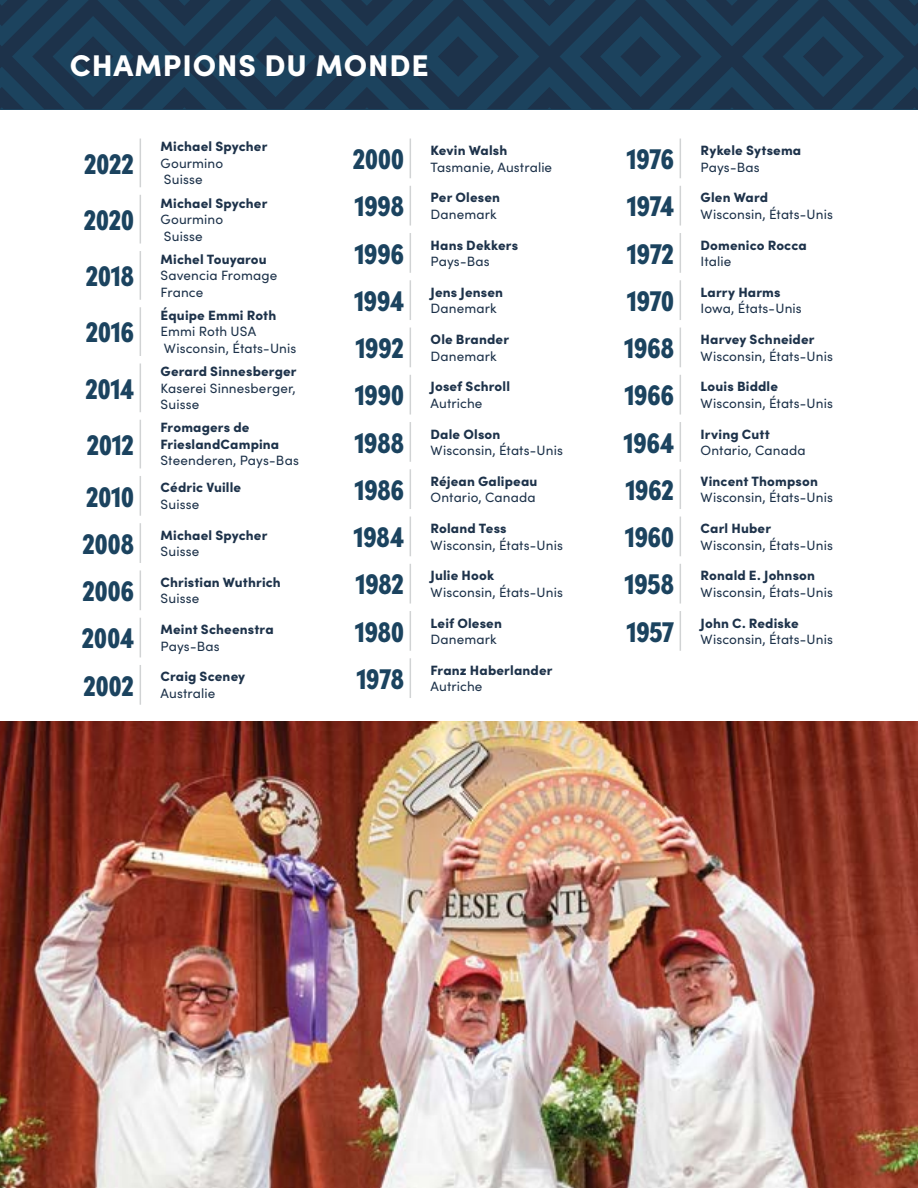
<style>
.page{position:relative;width:918px;height:1188px;background:#fff}
.page>*{position:absolute;margin:0;border:0;box-sizing:border-box;transform-origin:0 0}
.t1{font:900 30px "Sofia Pro Condensed";letter-spacing:-.02em;color:#1b435f}
.t2{font:900 30px "Sofia Pro";letter-spacing:.03em;color:#fff}
.t3{font:13.5px/16.5px "Sofia Pro";letter-spacing:.01em;color:#1d324a}
.t4{font:900 13.5px/16.5px "Sofia Pro";letter-spacing:.01em;color:#1d324a}
</style>
<div class="page">
<svg style="left:0;top:0;width:918px;height:109px;background:#1c3a53"></svg>
<hr style="left:140px;top:139px;width:1px;height:48px;background:#d1d3d4">
<hr style="left:140px;top:195px;width:1px;height:49px;background:#d1d3d4">
<hr style="left:140px;top:251px;width:1px;height:49px;background:#d1d3d4">
<hr style="left:140px;top:307px;width:1px;height:49px;background:#d1d3d4">
<hr style="left:140px;top:364px;width:1px;height:48px;background:#d1d3d4">
<hr style="left:140px;top:420px;width:1px;height:48px;background:#d1d3d4">
<hr style="left:140px;top:476px;width:1px;height:40px;background:#d1d3d4">
<hr style="left:140px;top:523px;width:1px;height:40px;background:#d1d3d4">
<hr style="left:140px;top:570px;width:1px;height:40px;background:#d1d3d4">
<hr style="left:140px;top:618px;width:1px;height:39px;background:#d1d3d4">
<hr style="left:140px;top:665px;width:1px;height:40px;background:#d1d3d4">
<hr style="left:410px;top:139px;width:1px;height:39px;background:#d1d3d4">
<hr style="left:410px;top:186px;width:1px;height:40px;background:#d1d3d4">
<hr style="left:410px;top:233px;width:1px;height:40px;background:#d1d3d4">
<hr style="left:410px;top:280px;width:1px;height:40px;background:#d1d3d4">
<hr style="left:410px;top:328px;width:1px;height:39px;background:#d1d3d4">
<hr style="left:410px;top:375px;width:1px;height:40px;background:#d1d3d4">
<hr style="left:410px;top:422px;width:1px;height:40px;background:#d1d3d4">
<hr style="left:410px;top:469px;width:1px;height:40px;background:#d1d3d4">
<hr style="left:410px;top:517px;width:1px;height:39px;background:#d1d3d4">
<hr style="left:410px;top:564px;width:1px;height:40px;background:#d1d3d4">
<hr style="left:410px;top:611px;width:1px;height:40px;background:#d1d3d4">
<hr style="left:410px;top:658px;width:1px;height:40px;background:#d1d3d4">
<hr style="left:680px;top:139px;width:1px;height:39px;background:#d1d3d4">
<hr style="left:680px;top:186px;width:1px;height:40px;background:#d1d3d4">
<hr style="left:680px;top:233px;width:1px;height:40px;background:#d1d3d4">
<hr style="left:680px;top:280px;width:1px;height:40px;background:#d1d3d4">
<hr style="left:680px;top:328px;width:1px;height:39px;background:#d1d3d4">
<hr style="left:680px;top:375px;width:1px;height:40px;background:#d1d3d4">
<hr style="left:680px;top:422px;width:1px;height:40px;background:#d1d3d4">
<hr style="left:680px;top:469px;width:1px;height:40px;background:#d1d3d4">
<hr style="left:680px;top:517px;width:1px;height:39px;background:#d1d3d4">
<hr style="left:680px;top:564px;width:1px;height:40px;background:#d1d3d4">
<hr style="left:680px;top:611px;width:1px;height:40px;background:#d1d3d4">
<img style="left:0;top:721px;width:918px;height:467px">
<h1 class="t2" style="left:70px;top:42px;width:361px">CHAMPIONS DU MONDE</h1>
<h1 class="t1" style="left:84px;top:140px;width:52px">2022</h1>
<h1 class="t1" style="left:83px;top:196px;width:52px">2020</h1>
<h1 class="t1" style="left:85px;top:252px;width:50px">2018</h1>
<h1 class="t1" style="left:85px;top:309px;width:50px">2016</h1>
<h1 class="t1" style="left:85px;top:365px;width:51px">2014</h1>
<h1 class="t1" style="left:86px;top:421px;width:49px">2012</h1>
<p class="t4" style="left:161px;top:137px;width:108px">Michael Spycher</p>
<p class="t3" style="left:161px;top:154px;width:64px">Gourmino<br>Suisse</p>
<p class="t4" style="left:161px;top:193px;width:108px">Michael Spycher</p>
<p class="t3" style="left:161px;top:210px;width:64px">Gourmino<br>Suisse</p>
<p class="t4" style="left:161px;top:250px;width:108px">Michel Touyarou</p>
<p class="t3" style="left:161px;top:267px;width:118px">Savencia Fromage<br>France</p>
<p class="t4" style="left:161px;top:306px;width:117px">Équipe Emmi Roth</p>
<p class="t3" style="left:161px;top:323px;width:137px">Emmi Roth USA<br>Wisconsin, États-Unis</p>
<p class="t4" style="left:161px;top:362px;width:138px">Gerard Sinnesberger</p>
<p class="t3" style="left:161px;top:379px;width:137px">Kaserei Sinnesberger,<br>Suisse</p>
<p class="t4" style="left:161px;top:418px;width:120px">Fromagers de<br>FrieslandCampina</p>
<p class="t3" style="left:161px;top:452px;width:140px">Steenderen, Pays-Bas</p>
<h1 class="t1" style="left:86px;top:473px;width:50px">2010</h1>
<p class="t4" style="left:161px;top:478px;width:82px">Cédric Vuille</p>
<p class="t3" style="left:161px;top:495px;width:40px">Suisse</p>
<h1 class="t1" style="left:82px;top:520px;width:54px">2008</h1>
<p class="t4" style="left:161px;top:526px;width:108px">Michael Spycher</p>
<p class="t3" style="left:161px;top:542px;width:40px">Suisse</p>
<h1 class="t1" style="left:82px;top:567px;width:54px">2006</h1>
<p class="t4" style="left:161px;top:573px;width:122px">Christian Wuthrich</p>
<p class="t3" style="left:161px;top:590px;width:40px">Suisse</p>
<h1 class="t1" style="left:82px;top:615px;width:54px">2004</h1>
<p class="t4" style="left:161px;top:620px;width:115px">Meint Scheenstra</p>
<p class="t3" style="left:161px;top:637px;width:61px">Pays-Bas</p>
<h1 class="t1" style="left:83px;top:662px;width:53px">2002</h1>
<p class="t4" style="left:161px;top:667px;width:86px">Craig Sceney</p>
<p class="t3" style="left:161px;top:684px;width:56px">Australie</p>
<h1 class="t1" style="left:352px;top:135px;width:53px">2000</h1>
<p class="t4" style="left:431px;top:141px;width:78px">Kevin Walsh</p>
<p class="t3" style="left:431px;top:158px;width:123px">Tasmanie, Australie</p>
<h1 class="t1" style="left:355px;top:183px;width:51px">1998</h1>
<p class="t4" style="left:431px;top:188px;width:71px">Per Olesen</p>
<p class="t3" style="left:431px;top:205px;width:68px">Danemark</p>
<h1 class="t1" style="left:354px;top:230px;width:51px">1996</h1>
<p class="t4" style="left:431px;top:235px;width:89px">Hans Dekkers</p>
<p class="t3" style="left:431px;top:252px;width:61px">Pays-Bas</p>
<h1 class="t1" style="left:354px;top:277px;width:52px">1994</h1>
<p class="t4" style="left:431px;top:283px;width:74px">Jens Jensen</p>
<p class="t3" style="left:431px;top:300px;width:68px">Danemark</p>
<h1 class="t1" style="left:355px;top:324px;width:50px">1992</h1>
<p class="t4" style="left:431px;top:330px;width:80px">Ole Brander</p>
<p class="t3" style="left:431px;top:347px;width:68px">Danemark</p>
<h1 class="t1" style="left:355px;top:372px;width:51px">1990</h1>
<p class="t4" style="left:431px;top:377px;width:81px">Josef Schroll</p>
<p class="t3" style="left:431px;top:394px;width:53px">Autriche</p>
<h1 class="t1" style="left:354px;top:419px;width:51px">1988</h1>
<p class="t4" style="left:431px;top:424px;width:71px">Dale Olson</p>
<p class="t3" style="left:431px;top:441px;width:134px">Wisconsin, États-Unis</p>
<h1 class="t1" style="left:355px;top:466px;width:51px">1986</h1>
<p class="t4" style="left:431px;top:472px;width:108px">Réjean Galipeau</p>
<p class="t3" style="left:431px;top:489px;width:107px">Ontario, Canada</p>
<h1 class="t1" style="left:354px;top:513px;width:52px">1984</h1>
<p class="t4" style="left:431px;top:519px;width:78px">Roland Tess</p>
<p class="t3" style="left:431px;top:536px;width:134px">Wisconsin, États-Unis</p>
<h1 class="t1" style="left:356px;top:561px;width:50px">1982</h1>
<p class="t4" style="left:431px;top:566px;width:65px">Julie Hook</p>
<p class="t3" style="left:431px;top:583px;width:134px">Wisconsin, États-Unis</p>
<h1 class="t1" style="left:355px;top:608px;width:51px">1980</h1>
<p class="t4" style="left:431px;top:613px;width:73px">Leif Olesen</p>
<p class="t3" style="left:431px;top:630px;width:68px">Danemark</p>
<h1 class="t1" style="left:356px;top:655px;width:49px">1978</h1>
<p class="t4" style="left:431px;top:661px;width:123px">Franz Haberlander</p>
<p class="t3" style="left:431px;top:678px;width:53px">Autriche</p>
<h1 class="t1" style="left:627px;top:135px;width:49px">1976</h1>
<p class="t4" style="left:701px;top:141px;width:102px">Rykele Sytsema</p>
<p class="t3" style="left:701px;top:158px;width:61px">Pays-Bas</p>
<h1 class="t1" style="left:627px;top:183px;width:49px">1974</h1>
<p class="t4" style="left:701px;top:188px;width:69px">Glen Ward</p>
<p class="t3" style="left:701px;top:205px;width:134px">Wisconsin, États-Unis</p>
<h1 class="t1" style="left:627px;top:230px;width:49px">1972</h1>
<p class="t4" style="left:701px;top:235px;width:108px">Domenico Rocca</p>
<p class="t3" style="left:701px;top:252px;width:32px">Italie</p>
<h1 class="t1" style="left:627px;top:277px;width:49px">1970</h1>
<p class="t4" style="left:701px;top:283px;width:82px">Larry Harms</p>
<p class="t3" style="left:701px;top:300px;width:103px">Iowa, États-Unis</p>
<h1 class="t1" style="left:624px;top:324px;width:52px">1968</h1>
<p class="t4" style="left:701px;top:330px;width:115px">Harvey Schneider</p>
<p class="t3" style="left:701px;top:347px;width:134px">Wisconsin, États-Unis</p>
<h1 class="t1" style="left:624px;top:372px;width:51px">1966</h1>
<p class="t4" style="left:701px;top:377px;width:79px">Louis Biddle</p>
<p class="t3" style="left:701px;top:394px;width:134px">Wisconsin, États-Unis</p>
<h1 class="t1" style="left:624px;top:419px;width:52px">1964</h1>
<p class="t4" style="left:701px;top:424px;width:71px">Irving Cutt</p>
<p class="t3" style="left:701px;top:441px;width:107px">Ontario, Canada</p>
<h1 class="t1" style="left:625px;top:466px;width:50px">1962</h1>
<p class="t4" style="left:701px;top:472px;width:119px">Vincent Thompson</p>
<p class="t3" style="left:701px;top:489px;width:134px">Wisconsin, États-Unis</p>
<h1 class="t1" style="left:625px;top:513px;width:51px">1960</h1>
<p class="t4" style="left:701px;top:519px;width:72px">Carl Huber</p>
<p class="t3" style="left:701px;top:536px;width:134px">Wisconsin, États-Unis</p>
<h1 class="t1" style="left:625px;top:561px;width:51px">1958</h1>
<p class="t4" style="left:701px;top:566px;width:116px">Ronald E. Johnson</p>
<p class="t3" style="left:701px;top:583px;width:134px">Wisconsin, États-Unis</p>
<h1 class="t1" style="left:626px;top:608px;width:49px">1957</h1>
<p class="t4" style="left:701px;top:613px;width:100px">John C. Rediske</p>
<p class="t3" style="left:701px;top:630px;width:134px">Wisconsin, États-Unis</p>
</div>
